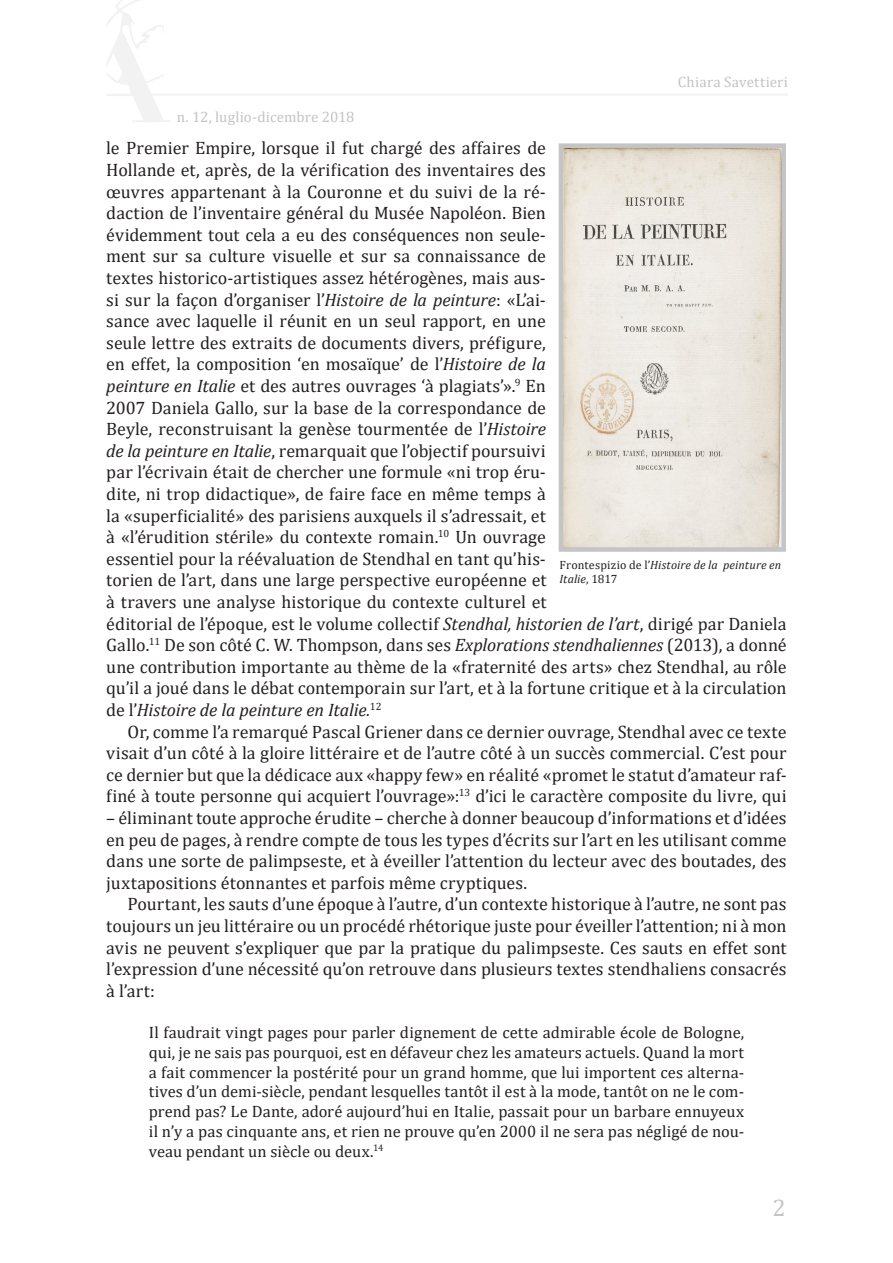
<style>
.page{position:relative;width:893px;height:1263px;background:#fff}
.page>*{position:absolute;margin:0;border:0;box-sizing:border-box;transform-origin:0 0}
.t1{font:24px "Cambria";color:#c4c4c4}
.Corpo{font:18px/21.6px "Cambria";letter-spacing:.005em;color:#231f20;text-align:justify}
.Citazione{font:16.5px/19.8px "Cambria";color:#231f20;text-align:justify}
.t2{font:15px "Cambria";letter-spacing:.01em;color:#c4c4c4}
.Didascalia{font:italic 12px/14.4px "Cambria";letter-spacing:.005em;color:#231f20}
.s1{font-style:italic}
.s2{font-style:normal}
</style>
<div class="page">
<svg style="left:107px;top:0;width:64px;height:122px"></svg>
<hr style="left:131px;top:93px;width:657px;height:3px;background:#f2f3f3">
<img style="left:564px;top:148px;width:217px;height:399px">
<div style="left:559px;top:143px;width:227px;height:409px;border:4px solid #c4c4c4"></div>
<p class="t2" style="left:678px;top:73px;width:112px">Chiara Savettieri</p>
<p class="t2" style="left:177px;top:108px;width:179px">n. 12, luglio-dicembre 2018</p>
<p class="Corpo" style="left:106px;top:137px;width:682px;text-align:left">le Premier Empire, lorsque il fut chargé des affaires de<br>Hollande et, après, de la vérification des inventaires des<br>œuvres appartenant à la Couronne et du suivi de la ré-<br>daction de l’inventaire général du Musée Napoléon. Bien<br>évidemment tout cela a eu des conséquences non seule-<br>ment sur sa culture visuelle et sur sa connaissance de<br>textes historico-artistiques assez hétérogènes, mais aus-<br>si sur la façon d’organiser l’<span class="s1">Histoire de la peinture</span>: «L’ai-<br>sance avec laquelle il réunit en un seul rapport, en une<br>seule lettre des extraits de documents divers, préfigure,<br>en effet, la composition ‘en mosaïque’ de l’<span class="s1">Histoire de la<br>peinture en Italie</span> et des autres ouvrages ‘à plagiats’».<sup>9</sup> En<br>2007 Daniela Gallo, sur la base de la correspondance de<br>Beyle, reconstruisant la genèse tourmentée de l’<span class="s1">Histoire<br>de la peinture en Italie</span>, remarquait que l’objectif poursuivi<br>par l’écrivain était de chercher une formule «ni trop éru-<br>dite, ni trop didactique», de faire face en même temps à<br>la «superficialité» des parisiens auxquels il s’adressait, et<br>à «l’érudition stérile» du contexte romain.<sup>10</sup> Un ouvrage<br>essentiel pour la réévaluation de Stendhal en tant qu’his-<br>torien de l’art, dans une large perspective européenne et<br>à travers une analyse historique du contexte culturel et<br>éditorial de l’époque, est le volume collectif <span class="s1">Stendhal, historien de l’art</span>, dirigé par Daniela Gallo.<sup>11</sup> De son côté C. W. Thompson, dans ses <span class="s1">Explorations stendhaliennes</span> (2013), a donné une contribution importante au thème de la «fraternité des arts» chez Stendhal, au rôle qu’il a joué dans le débat contemporain sur l’art, et à la fortune critique et à la circulation de l’<span class="s1">Histoire de la peinture en Italie.</span><sup>12</sup></p>
<p class="Corpo" style="left:106px;top:721px;width:682px;text-indent:21px">Or, comme l’a remarqué Pascal Griener dans ce dernier ouvrage, Stendhal avec ce texte visait d’un côté à la gloire littéraire et de l’autre côté à un succès commercial. C’est pour ce dernier but que la dédicace aux «happy few» en réalité «promet le statut d’amateur raf&shy;finé à toute personne qui acquiert l’ouvrage»:<sup>13</sup> d’ici le caractère composite du livre, qui</p>
<p class="Corpo" style="left:106px;top:807px;width:682px">– éliminant toute approche érudite – cherche à donner beaucoup d’informations et d’idées en peu de pages, à rendre compte de tous les types d’écrits sur l’art en les utilisant comme dans une sorte de palimpseste, et à éveiller l’attention du lecteur avec des boutades, des juxtapositions étonnantes et parfois même cryptiques.</p>
<p class="Corpo" style="left:106px;top:893px;width:682px;text-indent:21px">Pourtant, les sauts d’une époque à l’autre, d’un contexte historique à l’autre, ne sont pas toujours un jeu littéraire ou un procédé rhétorique juste pour éveiller l’attention; ni à mon avis ne peuvent s’expliquer que par la pratique du palimpseste. Ces sauts en effet sont l’expression d’une nécessité qu’on retrouve dans plusieurs textes stendhaliens consacrés à l’art:</p>
<p class="Citazione" style="left:149px;top:1022px;width:597px">Il faudrait vingt pages pour parler dignement de cette admirable école de Bologne, qui, je ne sais pas pourquoi, est en défaveur chez les amateurs actuels. Quand la mort a fait commencer la postérité pour un grand homme, que lui importent ces alterna&shy;tives d’un demi-siècle, pendant lesquelles tantôt il est à la mode, tantôt on ne le com&shy;prend pas? Le Dante, adoré aujourd’hui en Italie, passait pour un barbare ennuyeux il n’y a pas cinquante ans, et rien ne prouve qu’en 2000 il ne sera pas négligé de nou&shy;veau pendant un siècle ou deux.<sup>14</sup></p>
<p class="Didascalia" style="left:559px;top:557px;width:223px"><span class="s2">Frontespizio de l’</span>Histoire de la peinture en<br>Italie<span class="s2">, 1817</span></p>
<h1 class="t1" style="left:772px;top:1193px;width:15px">2</h1>
</div>
